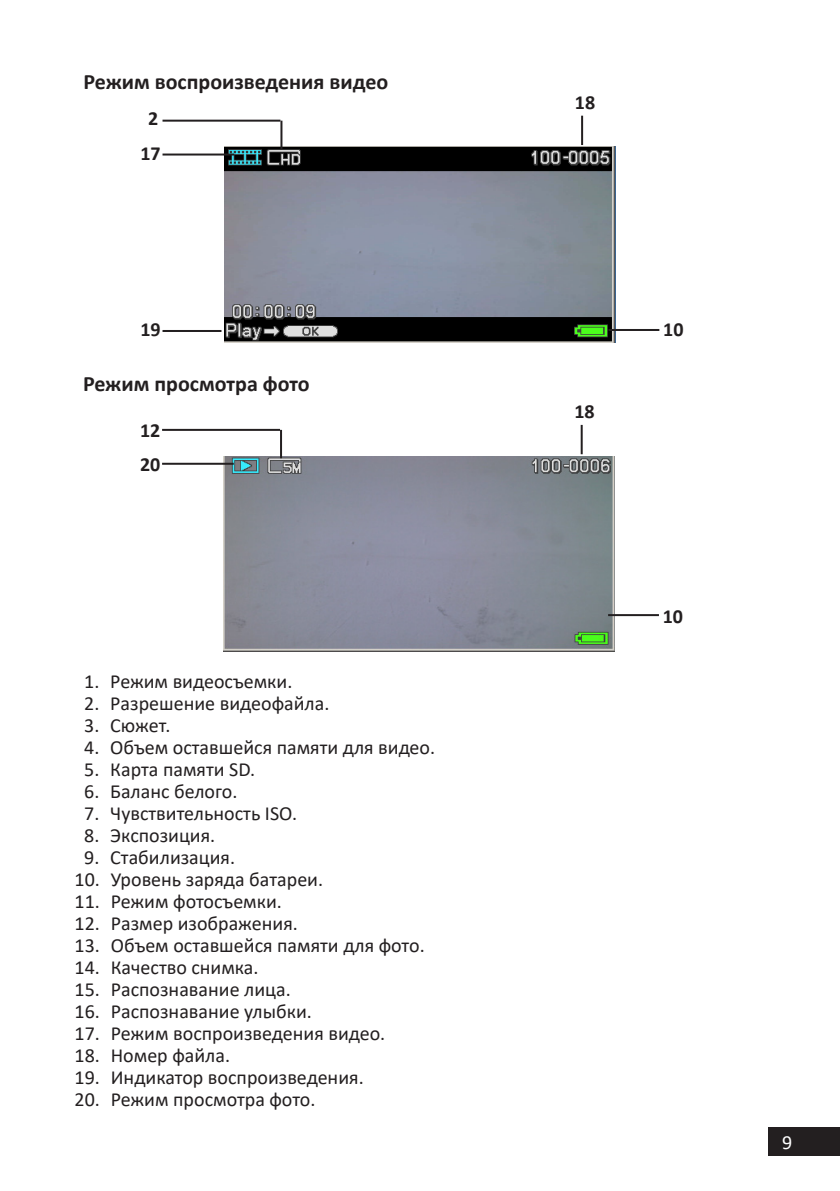
<style>
.page{position:relative;width:840px;height:1191px;background:#fff}
.page>*{position:absolute;margin:0;border:0;box-sizing:border-box;transform-origin:0 0}
.Заголовок_12{font:700 22px "Calibri";color:#231f20}
.t1{font:20px "Calibri";color:#231f20}
.цифры_на_схемах{font:700 20px "Calibri";color:#231f20}
.t2{font:20px "Calibri";color:#fff}
</style>
<div class="page">
<div style="left:767px;top:1126px;width:72px;height:29px;background:#231f20"></div>
<img style="left:224px;top:147px;width:390px;height:195px">
<hr style="left:162px;top:153px;width:72px;height:2px;background:#231f20">
<hr style="left:280px;top:121px;width:2px;height:28px;background:#231f20">
<hr style="left:162px;top:120px;width:118px;height:2px;background:#231f20">
<hr style="left:580px;top:116px;width:2px;height:29px;background:#231f20">
<hr style="left:608px;top:329px;width:51px;height:2px;background:#231f20">
<hr style="left:162px;top:330px;width:59px;height:2px;background:#231f20">
<img style="left:223px;top:456px;width:391px;height:196px">
<hr style="left:162px;top:463px;width:71px;height:2px;background:#231f20">
<hr style="left:280px;top:430px;width:2px;height:28px;background:#231f20">
<hr style="left:162px;top:429px;width:118px;height:2px;background:#231f20">
<hr style="left:580px;top:425px;width:2px;height:29px;background:#231f20">
<hr style="left:607px;top:614px;width:51px;height:2px;background:#231f20">
<p class="Заголовок_12" style="left:83px;top:66px;width:306px">Режим воспроизведения видео</p>
<p class="цифры_на_схемах" style="left:148px;top:104px;width:12px">2</p>
<p class="цифры_на_схемах" style="left:140px;top:139px;width:22px">17</p>
<p class="цифры_на_схемах" style="left:574px;top:88px;width:22px">18</p>
<p class="цифры_на_схемах" style="left:140px;top:316px;width:22px">19</p>
<p class="цифры_на_схемах" style="left:663px;top:316px;width:22px">10</p>
<p class="Заголовок_12" style="left:83px;top:368px;width:228px">Режим просмотра фото</p>
<p class="цифры_на_схемах" style="left:140px;top:416px;width:22px">12</p>
<p class="цифры_на_схемах" style="left:140px;top:450px;width:22px">20</p>
<p class="t1" style="left:84px;top:667px;width:209px">1. Режим видеосъемки.</p>
<p class="t1" style="left:84px;top:689px;width:246px">2. Разрешение видеофайла.</p>
<p class="t1" style="left:84px;top:711px;width:88px">3. Сюжет.</p>
<p class="t1" style="left:84px;top:733px;width:352px">4. Объем оставшейся памяти для видео.</p>
<p class="t1" style="left:84px;top:755px;width:172px">5. Карта памяти SD.</p>
<p class="t1" style="left:84px;top:777px;width:155px">6. Баланс белого.</p>
<p class="t1" style="left:84px;top:799px;width:214px">7. Чувствительность ISO.</p>
<p class="t1" style="left:84px;top:821px;width:132px">8. Экспозиция.</p>
<p class="t1" style="left:84px;top:843px;width:152px">9. Стабилизация.</p>
<p class="t1" style="left:75px;top:865px;width:250px">10. Уровень заряда батареи.</p>
<p class="t1" style="left:75px;top:887px;width:209px">11. Режим фотосъемки.</p>
<p class="t1" style="left:75px;top:909px;width:225px">12. Размер изображения.</p>
<p class="t1" style="left:75px;top:931px;width:351px">13. Объем оставшейся памяти для фото.</p>
<p class="t1" style="left:75px;top:953px;width:185px">14. Качество снимка.</p>
<p class="t1" style="left:75px;top:975px;width:217px">15. Распознавание лица.</p>
<p class="t1" style="left:75px;top:997px;width:239px">16. Распознавание улыбки.</p>
<p class="t1" style="left:75px;top:1019px;width:312px">17. Режим воспроизведения видео.</p>
<p class="t1" style="left:75px;top:1041px;width:157px">18. Номер файла.</p>
<p class="t1" style="left:75px;top:1063px;width:290px">19. Индикатор воспроизведения.</p>
<p class="t1" style="left:75px;top:1085px;width:242px">20. Режим просмотра фото.</p>
<p class="цифры_на_схемах" style="left:574px;top:397px;width:22px">18</p>
<p class="цифры_на_схемах" style="left:662px;top:602px;width:22px">10</p>
<p class="t2" style="left:781px;top:1128px;width:12px">9</p>
</div>
